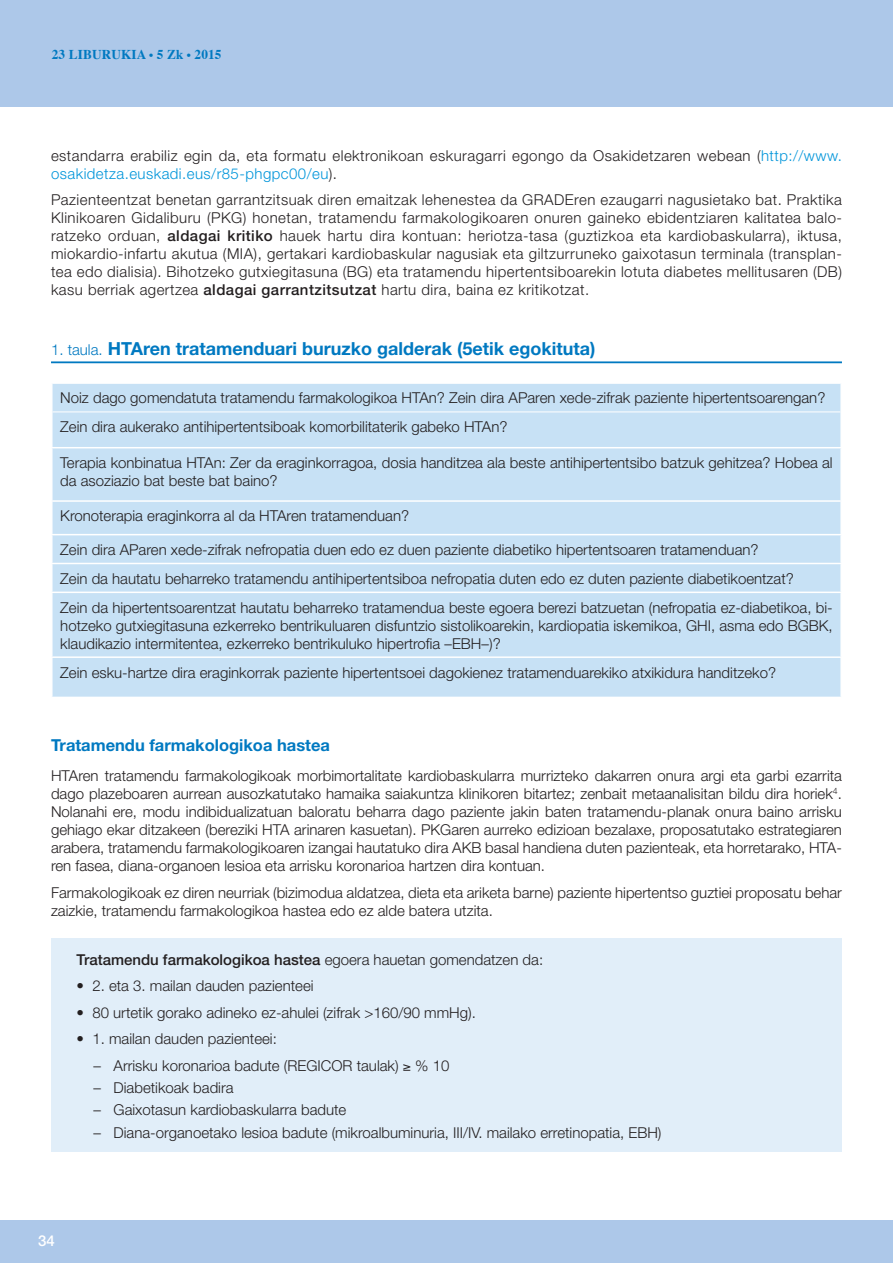
<style>
.page{position:relative;width:893px;height:1263px;background:#fff}
.page>*{position:absolute;margin:0;border:0;box-sizing:border-box;transform-origin:0 0}
.t1{font:700 18px "Helvetica Neue";color:#0079c1}
.t2{font:700 16.5px "Helvetica Neue";color:#0079c1}
.t3{font:300 15px/18px "Helvetica Neue";color:#231f20}
.t4{font:300 15px/18px "Helvetica Neue";letter-spacing:.03em;color:#231f20}
.t5{font:500 15px "Helvetica Neue";color:#231f20}
.t6{font:500 15px "Helvetica Neue";color:#fff}
.t7{font:700 13.5px "Times";letter-spacing:.01em;color:#0079c1}
.s1{font-size:12px}
.s2{color:#0095da}
.s3{font-weight:500}
.s4{font-weight:300;font-size:15px}
.s5{font-weight:300}
</style>
<div class="page">
<div style="left:0;top:0;width:893px;height:106px;background:#adc8e9"></div>
<div style="left:0;top:1220px;width:893px;height:43px;background:#adc8e9"></div>
<hr style="left:51px;top:361px;width:791px;height:2px;background:#0079c1">
<div style="left:53px;top:384px;width:787px;height:313px;background:#c7e1f5"></div>
<hr style="left:51px;top:447px;width:791px;height:1px;background:#fff">
<hr style="left:51px;top:500px;width:791px;height:2px;background:#fff">
<hr style="left:51px;top:534px;width:791px;height:1px;background:#fff">
<hr style="left:51px;top:563px;width:791px;height:1px;background:#fff">
<hr style="left:51px;top:592px;width:791px;height:1px;background:#fff">
<hr style="left:51px;top:656px;width:791px;height:2px;background:#fff">
<hr style="left:53px;top:412px;width:787px;height:1px;background:#fff">
<div style="left:51px;top:939px;width:791px;height:213px;background:#e1eef9"></div>
<p class="t7" style="left:52px;top:42px;width:171px">23 LIBURUKIA <span class="s1">•</span> 5 Zk <span class="s1">•</span> 2015</p>
<p class="t4" style="left:51px;top:146px;width:792px">estandarra erabiliz egin da, eta formatu elektronikoan eskuragarri egongo da Osakidetzaren webean (<span class="s2">http://www. osakidetza.euskadi.eus/r85-phgpc00/eu</span>).</p>
<p class="t3" style="left:51px;top:190px;width:792px;text-align:justify">Pazienteentzat benetan garrantzitsuak diren emaitzak lehenestea da GRADEren ezaugarri nagusietako bat. Praktika Klinikoaren Gidaliburu (PKG) honetan, tratamendu farmakologikoaren onuren gaineko ebidentziaren kalitatea balo&shy;ratzeko orduan, <span class="s3">aldagai kritiko</span> hauek hartu dira kontuan: heriotza-tasa (guztizkoa eta kardiobaskularra), iktusa, miokardio-infartu akutua (MIA), gertakari kardiobaskular nagusiak eta giltzurruneko gaixotasun terminala (transplan&shy;tea edo dialisia). Bihotzeko gutxiegitasuna (BG) eta tratamendu hipertentsiboarekin lotuta diabetes mellitusaren (DB) kasu berriak agertzea <span class="s3">aldagai garrantzitsutzat</span> hartu dira, baina ez kritikotzat.</p>
<p class="t1" style="left:51px;top:337px;width:546px"><span class="s4">1. taula.</span> HTAren tratamenduari buruzko galderak (5etik egokituta)</p>
<p class="t3" style="left:60px;top:383px;width:767px;line-height:28.8px">Noiz dago gomendatuta tratamendu farmakologikoa HTAn? Zein dira AParen xede-zifrak paziente hipertentsoarengan?<br>Zein dira aukerako antihipertentsiboak komorbilitaterik gabeko HTAn?</p>
<p class="t3" style="left:60px;top:453px;width:774px">Terapia konbinatua HTAn: Zer da eraginkorragoa, dosia handitzea ala beste antihipertentsibo batzuk gehitzea? Hobea al da asoziazio bat beste bat baino?</p>
<p class="t3" style="left:60px;top:507px;width:350px">Kronoterapia eraginkorra al da HTAren tratamenduan?</p>
<p class="t3" style="left:60px;top:535px;width:774px;line-height:28.8px">Zein dira AParen xede-zifrak nefropatia duen edo ez duen paziente diabetiko hipertentsoaren tratamenduan?<br>Zein da hautatu beharreko tratamendu antihipertentsiboa nefropatia duten edo ez duten paziente diabetikoentzat?<br>Zein da hipertentsoarentzat hautatu beharreko tratamendua beste egoera berezi batzuetan (nefropatia ez-diabetikoa, bi-</p>
<p class="t3" style="left:60px;top:616px;width:774px">hotzeko gutxiegitasuna ezkerreko bentrikuluaren disfuntzio sistolikoarekin, kardiopatia iskemikoa, GHI, asma edo BGBK, klaudikazio intermitentea, ezkerreko bentrikuluko hipertrofia –EBH–)?</p>
<p class="t3" style="left:60px;top:663px;width:717px">Zein esku-hartze dira eraginkorrak paziente hipertentsoei dagokienez tratamenduarekiko atxikidura handitzeko?</p>
<p class="t2" style="left:51px;top:734px;width:280px">Tratamendu farmakologikoa hastea</p>
<p class="t3" style="left:51px;top:767px;width:792px;text-align:justify">HTAren tratamendu farmakologikoak morbimortalitate kardiobaskularra murrizteko dakarren onura argi eta garbi ezarrita dago plazeboaren aurrean ausozkatutako hamaika saiakuntza klinikoren bitartez; zenbait metaanalisitan bildu dira horiek<sup>4</sup>.<br>Nolanahi ere, modu indibidualizatuan baloratu beharra dago paziente jakin baten tratamendu-planak onura baino arrisku gehiago ekar ditzakeen (bereziki HTA arinaren kasuetan). PKGaren aurreko edizioan bezalaxe, proposatutako estrategiaren arabera, tratamendu farmakologikoaren izangai hautatuko dira AKB basal handiena duten pazienteak, eta horretarako, HTA&shy;ren fasea, diana-organoen lesioa eta arrisku koronarioa hartzen dira kontuan.</p>
<p class="t3" style="left:51px;top:883px;width:792px">Farmakologikoak ez diren neurriak (bizimodua aldatzea, dieta eta ariketa barne) paziente hipertentso guztiei proposatu behar zaizkie, tratamendu farmakologikoa hastea edo ez alde batera utzita.</p>
<p class="t5" style="left:77px;top:951px;width:468px">Tratamendu farmakologikoa hastea <span class="s5">egoera hauetan gomendatzen da:</span></p>
<p class="t3" style="left:77px;top:977px;width:239px">• 2. eta 3. mailan dauden pazienteei</p>
<p class="t3" style="left:77px;top:1003px;width:401px">• 80 urtetik gorako adineko ez-ahulei (zifrak &gt;160/90 mmHg).</p>
<p class="t3" style="left:77px;top:1030px;width:202px">• 1. mailan dauden pazienteei:</p>
<p class="t3" style="left:94px;top:1056px;width:357px">– Arrisku koronarioa badute (REGICOR taulak) ≥ % 10</p>
<p class="t3" style="left:94px;top:1078px;width:142px">– Diabetikoak badira</p>
<p class="t3" style="left:94px;top:1101px;width:254px">– Gaixotasun kardiobaskularra badute</p>
<p class="t3" style="left:94px;top:1123px;width:569px">– Diana-organoetako lesioa badute (mikroalbuminuria, III/IV. mailako erretinopatia, EBH)</p>
<p class="t6" style="left:38px;top:1231px;width:18px">34</p>
</div>
